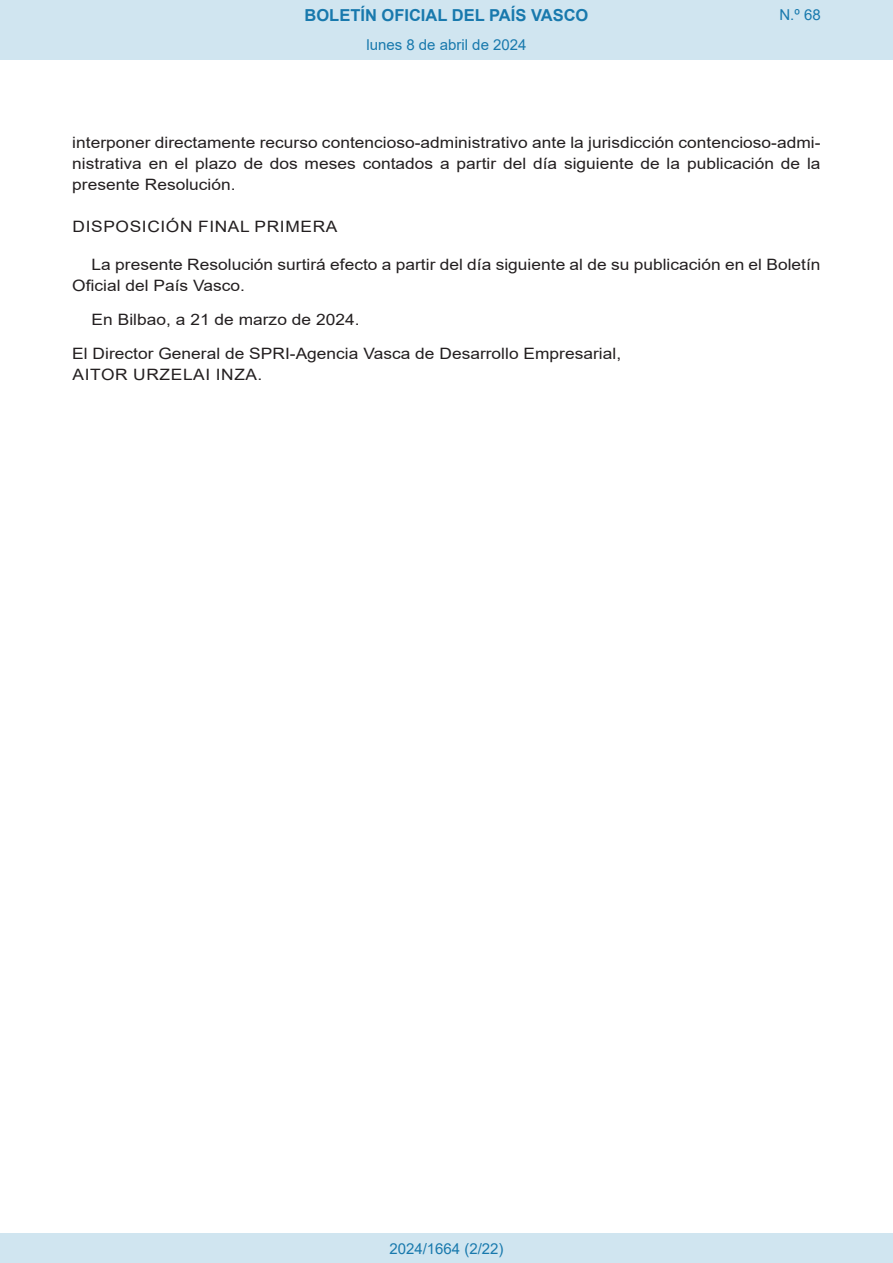
<style>
.page{position:relative;width:893px;height:1263px;background:#fff}
.page>*{position:absolute;margin:0;border:0;box-sizing:border-box;transform-origin:0 0}
.t1{font:700 16.5px "Arial";color:#1879ad}
.BOPVDetalle{font:15.6px/21px "Arial";color:#231f20;text-align:justify;scale:1.11 1}
.BOPVFirmaPuesto{font:15.6px "Arial";color:#231f20;scale:1.11 1}
.BOPVFirmaLugFec{font:15.6px "Arial";color:#231f20;scale:1.11 1}
.BOPVDisposicion{font:15.6px "Arial";letter-spacing:.035em;color:#231f20;scale:1.11 1}
.BOPVFirmaNombre{font:15.6px "Arial";letter-spacing:.035em;color:#231f20;scale:1.11 1}
.Paginacion_Centro{font:15px "Arial";color:#1879ad}
</style>
<div class="page">
<div style="left:0;top:0;width:893px;height:60px;background:#d0e5f0"></div>
<div style="left:0;top:1233px;width:893px;height:30px;background:#d0e5f0"></div>
<p class="t1" style="left:305px;top:3px;width:285px">BOLETÍN OFICIAL DEL PAÍS VASCO</p>
<p class="Paginacion_Centro" style="left:366px;top:35px;width:162px">lunes 8 de abril de 2024</p>
<p class="Paginacion_Centro" style="left:779px;top:5px;width:43px">N.º 68</p>
<p class="BOPVDetalle" style="left:72px;top:132px;width:676px">interponer directamente recurso contencioso-administrativo ante la jurisdicción contencioso-admi&shy;nistrativa en el plazo de dos meses contados a partir del día siguiente de la publicación de la presente Resolución.</p>
<p class="BOPVDisposicion" style="left:73px;top:216px;width:240px">DISPOSICIÓN FINAL PRIMERA</p>
<p class="BOPVDetalle" style="left:72px;top:254px;width:676px;text-indent:19px">La presente Resolución surtirá efecto a partir del día siguiente al de su publicación en el Boletín<br>Oficial del País Vasco.</p>
<p class="BOPVFirmaLugFec" style="left:92px;top:309px;width:243px">En Bilbao, a 21 de marzo de 2024.</p>
<p class="BOPVFirmaPuesto" style="left:72px;top:343px;width:496px">El Director General de SPRI-Agencia Vasca de Desarrollo Empresarial,</p>
<p class="BOPVFirmaNombre" style="left:73px;top:364px;width:172px">AITOR URZELAI INZA.</p>
<p class="Paginacion_Centro" style="left:389px;top:1238px;width:116px">2024/1664 (2/22)</p>
</div>
